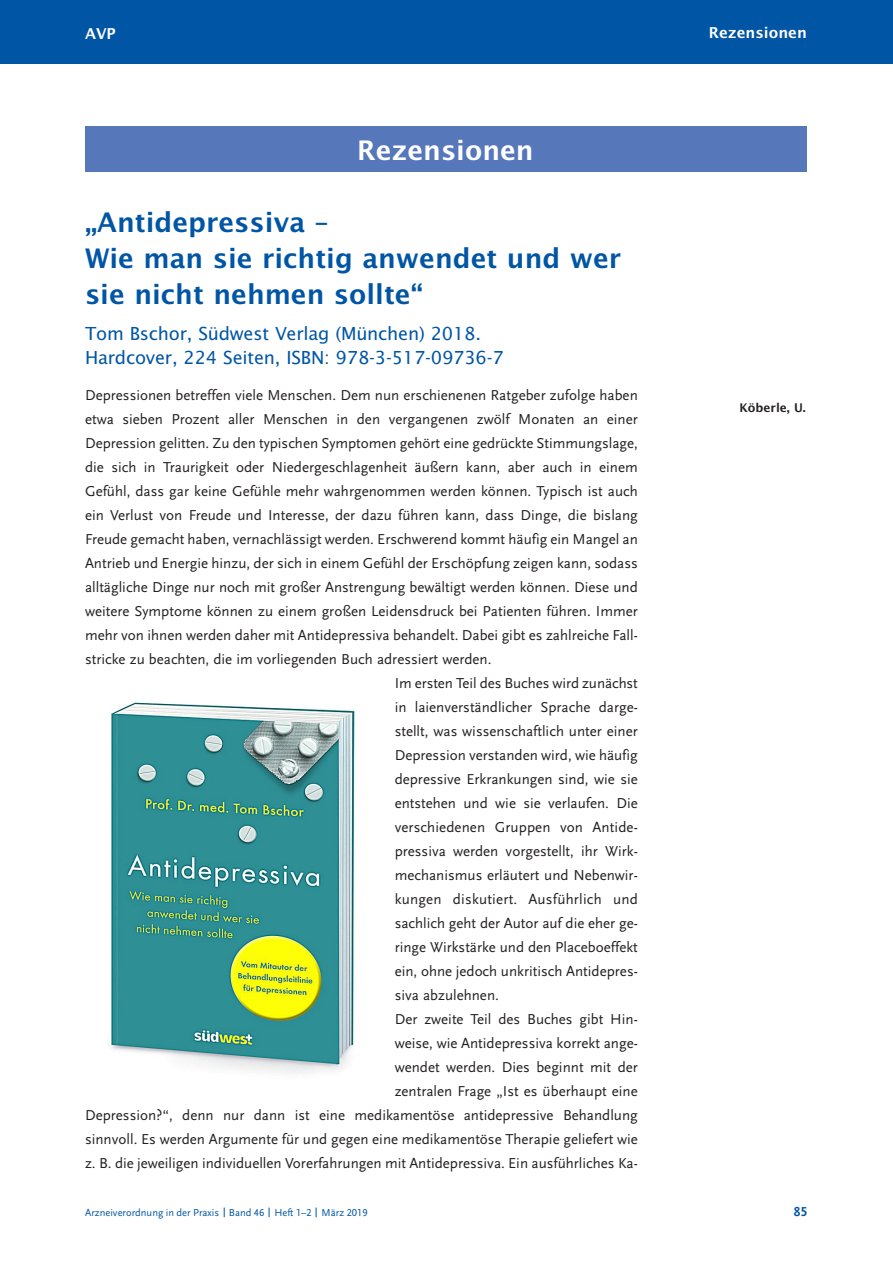
<style>
.page{position:relative;width:893px;height:1263px;background:#fff}
.page>*{position:absolute;margin:0;border:0;box-sizing:border-box;transform-origin:0 0}
.t1{font:600 27px/36px "Lucida Sans";color:#0155a5}
.t2{font:600 27px "Lucida Sans";color:#fff}
.t3{font:18px/24px "Lucida Sans";letter-spacing:-.01em;color:#0155a5}
.t4{font:15px "Scala Sans LF";color:#231f20}
.t5{font:600 15px "Lucida Sans";color:#fff}
.t6{font:700 13.5px "Scala Sans LF";color:#0155a5}
.t7{font:600 12px "Lucida Sans";color:#231f20}
.t8{font:10.5px "Scala Sans LF";color:#0155a5}
</style>
<div class="page">
<div style="left:0;top:0;width:892px;height:64px;background:#0155a5"></div>
<img style="left:110px;top:701px;width:245px;height:372px">
<div style="left:85px;top:126px;width:722px;height:46px;background:#5677b9"></div>
<p class="t5" style="left:85px;top:25px;width:32px">AVP</p>
<p class="t5" style="left:709px;top:24px;width:100px">Rezensionen</p>
<h1 class="t2" style="left:357px;top:135px;width:178px">Rezensionen</h1>
<h1 class="t1" style="left:85px;top:205px;width:538px">„Antidepressiva –<br>Wie man sie richtig anwendet und wer sie nicht nehmen sollte“</h1>
<p class="t3" style="left:85px;top:322px;width:420px">Tom Bschor, Südwest Verlag (München) 2018.<br>Hardcover, 224 Seiten, ISBN: 978-3-517-09736-7</p>
<p class="t4" style="left:85px;top:387px;width:554px">depressionen betreffen viele Menschen. dem nun erschienenen ratgeber zufolge haben</p>
<p class="t4" style="left:85px;top:411px;width:554px">etwa sieben prozent aller Menschen in den vergangenen zwölf Monaten an einer</p>
<p class="t4" style="left:85px;top:435px;width:554px">depression gelitten. Zu den typischen Symptomen gehört eine gedrückte Stimmungslage,</p>
<p class="t4" style="left:85px;top:459px;width:554px">die sich in traurigkeit oder niedergeschlagenheit äußern kann, aber auch in einem</p>
<p class="t4" style="left:85px;top:483px;width:554px">Gefühl, dass gar keine Gefühle mehr wahrgenommen werden können. typisch ist auch</p>
<p class="t4" style="left:85px;top:507px;width:554px">ein Verlust von Freude und interesse, der dazu führen kann, dass dinge, die bislang</p>
<p class="t4" style="left:85px;top:531px;width:554px">Freude gemacht haben, vernachlässigt werden. Erschwerend kommt häufig ein Mangel an</p>
<p class="t4" style="left:85px;top:555px;width:554px">antrieb und Energie hinzu, der sich in einem Gefühl der Erschöpfung zeigen kann, sodass</p>
<p class="t4" style="left:85px;top:579px;width:554px">alltägliche dinge nur noch mit großer anstrengung bewältigt werden können. diese und</p>
<p class="t4" style="left:85px;top:603px;width:554px">weitere Symptome können zu einem großen leidensdruck bei patienten führen. immer</p>
<p class="t4" style="left:85px;top:627px;width:554px">mehr von ihnen werden daher mit antidepressiva behandelt. dabei gibt es zahlreiche Fall-</p>
<p class="t4" style="left:85px;top:651px;width:408px">stricke zu beachten, die im vorliegenden Buch adressiert werden.</p>
<p class="t4" style="left:395px;top:675px;width:245px">im ersten teil des Buches wird zunächst</p>
<p class="t4" style="left:395px;top:699px;width:245px">in laienverständlicher Sprache darge-</p>
<p class="t4" style="left:395px;top:723px;width:245px">stellt, was wissenschaftlich unter einer</p>
<p class="t4" style="left:395px;top:747px;width:245px">depression verstanden wird, wie häufig</p>
<p class="t4" style="left:395px;top:771px;width:245px">depressive Erkrankungen sind, wie sie</p>
<p class="t4" style="left:395px;top:795px;width:245px">entstehen und wie sie verlaufen. die</p>
<p class="t4" style="left:395px;top:819px;width:245px">verschiedenen Gruppen von antide-</p>
<p class="t4" style="left:395px;top:843px;width:245px">pressiva werden vorgestellt, ihr Wirk-</p>
<p class="t4" style="left:395px;top:867px;width:245px">mechanismus erläutert und nebenwir-</p>
<p class="t4" style="left:395px;top:891px;width:245px">kungen diskutiert. ausführlich und</p>
<p class="t4" style="left:395px;top:915px;width:245px">sachlich geht der autor auf die eher ge-</p>
<p class="t4" style="left:395px;top:939px;width:245px">ringe Wirkstärke und den placeboeffekt</p>
<p class="t4" style="left:395px;top:963px;width:245px">ein, ohne jedoch unkritisch antidepres-</p>
<p class="t4" style="left:395px;top:987px;width:106px">siva abzulehnen.</p>
<p class="t4" style="left:395px;top:1011px;width:245px">der zweite teil des Buches gibt hin-</p>
<p class="t4" style="left:395px;top:1035px;width:245px">weise, wie antidepressiva korrekt ange-</p>
<p class="t4" style="left:395px;top:1059px;width:245px">wendet werden. dies beginnt mit der</p>
<p class="t4" style="left:395px;top:1083px;width:245px">zentralen Frage „ist es überhaupt eine</p>
<p class="t4" style="left:85px;top:1107px;width:554px">depression?“, denn nur dann ist eine medikamentöse antidepressive Behandlung</p>
<p class="t4" style="left:85px;top:1131px;width:554px">sinnvoll. Es werden argumente für und gegen eine medikamentöse therapie geliefert wie</p>
<p class="t4" style="left:85px;top:1155px;width:554px">z. B. die jeweiligen individuellen Vorerfahrungen mit antidepressiva. Ein ausführliches ka-</p>
<p class="t8" style="left:85px;top:1207px;width:284px">arzneiverordnung in der praxis Band 46 heft 1–2 März 2019</p>
<p class="t7" style="left:739px;top:401px;width:68px">Köberle, U.</p>
<p class="t6" style="left:794px;top:1204px;width:15px">85</p>
</div>
